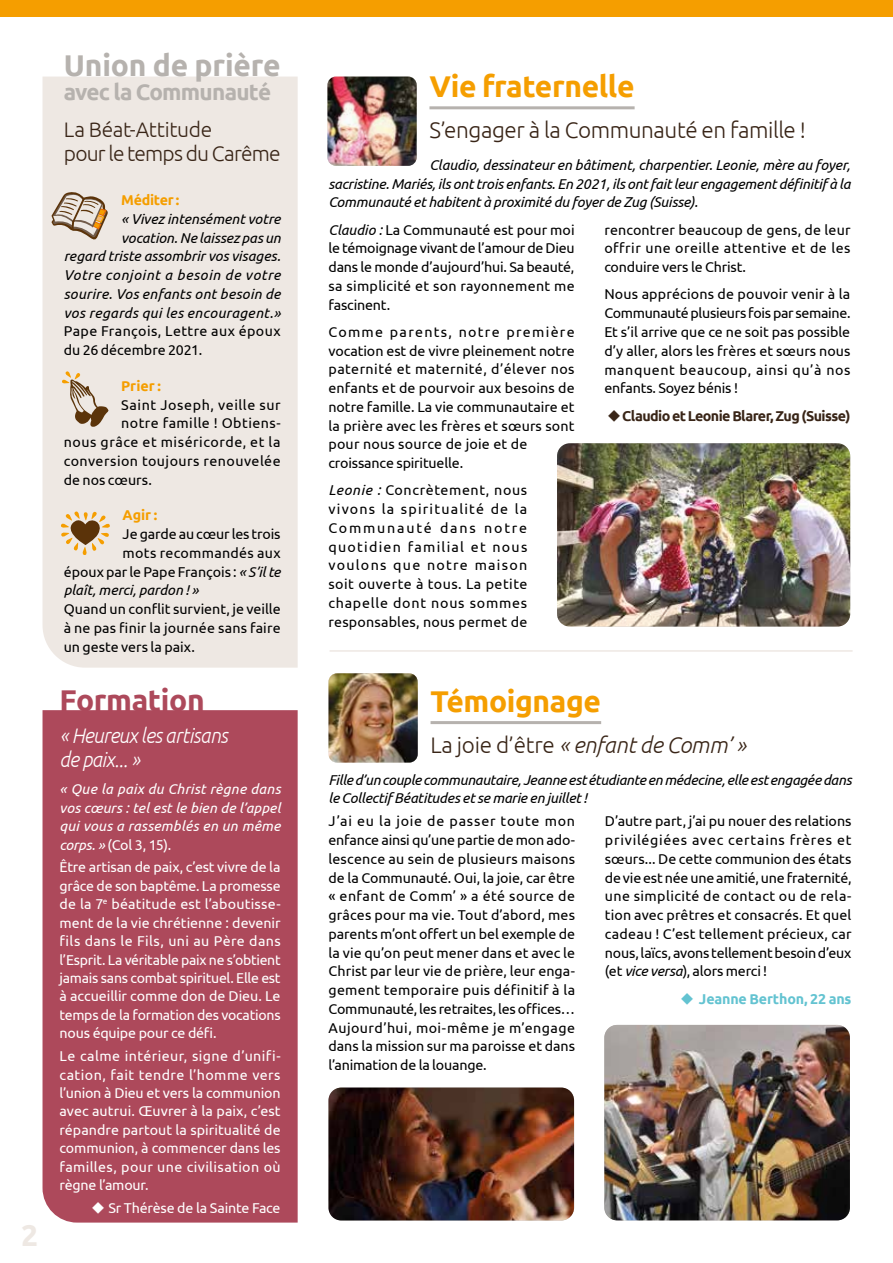
<style>
.page{position:relative;width:893px;height:1263px;background:#fff}
.page>*{position:absolute;margin:0;border:0;box-sizing:border-box;transform-origin:0 0}
.t1{font:700 30px "Ubuntu";letter-spacing:-.01em;color:#f59e00}
.t2{font:700 30px "Ubuntu";letter-spacing:-.005em;color:#b6b2ae}
.t3{font:700 30px "Ubuntu";letter-spacing:-.01em;color:#ad495b}
.t4{font:700 30px "Ubuntu";color:#eee8e3}
.t5{font:300 22.5px "Ubuntu";letter-spacing:-.02em;color:#392517}
.t6{font:italic 300 22.5px "Ubuntu";letter-spacing:-.01em;color:#392517}
.t7{font:700 22.5px "Ubuntu";letter-spacing:-.035em;color:#b6b2ae}
.t8{font:300 21px/24px "Ubuntu";letter-spacing:-.03em;color:#392517}
.t9{font:italic 300 21px/24px "Ubuntu";letter-spacing:-.02em;color:#fff;scale:.93 1}
.t10{font:14.25px/18.8px "Ubuntu";letter-spacing:.01em;color:#000;text-align:justify}
.t11{font:14.25px/18.5px "Ubuntu";letter-spacing:-.015em;color:#fff;text-align:justify}
.t12{font:italic 14.25px/18.8px "Ubuntu";letter-spacing:-.01em;color:#000;text-align:justify}
.t13{font:italic 14.25px/18.8px "Ubuntu";letter-spacing:.01em;color:#000;text-align:right}
.t14{font:italic 14.25px/18.5px "Ubuntu";letter-spacing:.01em;color:#fff;text-align:justify}
.t15{font:14.25px "Ubuntu";letter-spacing:.03em;color:#000}
.t16{font:700 14.25px "Ubuntu";letter-spacing:-.04em;color:#392517}
.t17{font:14.25px "Ubuntu";letter-spacing:.035em;color:#000}
.t18{font:14.25px "Ubuntu";letter-spacing:.04em;color:#000}
.t19{font:14.25px "Ubuntu";letter-spacing:-.01em;color:#000}
.t20{font:700 14.25px "Ubuntu";letter-spacing:-.01em;color:#63c3d1}
.t21{font:700 14.25px "Ubuntu";letter-spacing:-.015em;color:#f59e00}
.s1{font-style:italic}
.s2{font-style:normal}
</style>
<div class="page">
<div style="left:0;top:0;width:893px;height:17px;background:#f59e00"></div>
<hr style="left:330px;top:650px;width:523px;height:2px;background:#eee8e3">
<div style="left:43px;top:77px;width:255px;height:591px;background:#eee8e3"></div>
<svg style="left:61px;top:511px;width:49px;height:46px;background:#cdb695"></svg>
<svg style="left:51px;top:192px;width:57px;height:47px;background:#c8b7a6"></svg>
<hr style="left:429px;top:106px;width:206px;height:3px;background:#b6b2ae">
<hr style="left:431px;top:721px;width:170px;height:3px;background:#b6b2ae">
<svg style="left:61px;top:371px;width:47px;height:56px;background:#cbbcab"></svg>
<div style="left:43px;top:710px;width:255px;height:512px;background:#ad495b"></div>
<img style="left:328px;top:673px;width:90px;height:90px">
<img style="left:328px;top:1087px;width:246px;height:133px">
<img style="left:327px;top:77px;width:90px;height:89px">
<img style="left:557px;top:443px;width:293px;height:183px">
<img style="left:604px;top:1025px;width:246px;height:195px">
<h1 class="t4" style="left:21px;top:1217px;width:19px">2</h1>
<h1 class="t2" style="left:64px;top:47px;width:218px">Union de prière</h1>
<h2 class="t7" style="left:64px;top:78px;width:209px">avec la Communauté</h2>
<h3 class="t8" style="left:64px;top:117px;width:218px">La Béat-Attitude<br>pour le temps du Carême</h3>
<p class="t21" style="left:121px;top:191px;width:60px">Méditer :</p>
<p class="t13" style="left:64px;top:209px;width:218px">« Vivez intensément votre vocation. Ne laissez pas un<br>regard triste assombrir vos visages.<br>Votre conjoint a besoin de votre sourire. Vos enfants ont besoin de vos regards qui les encouragent.»</p>
<p class="t10" style="left:64px;top:321px;width:218px">Pape François, Lettre aux époux du 26 décembre 2021.</p>
<p class="t21" style="left:121px;top:377px;width:41px">Prier :</p>
<p class="t18" style="left:121px;top:396px;width:161px">Saint Joseph, veille sur</p>
<p class="t15" style="left:121px;top:415px;width:161px">notre famille ! Obtiens-</p>
<p class="t17" style="left:64px;top:433px;width:218px">nous grâce et miséricorde, et la</p>
<p class="t15" style="left:64px;top:452px;width:218px">conversion toujours renouvelée</p>
<p class="t10" style="left:64px;top:470px;width:90px">de nos cœurs.</p>
<p class="t21" style="left:123px;top:507px;width:36px">Agir :</p>
<p class="t19" style="left:123px;top:525px;width:160px">Je garde au cœur les trois</p>
<p class="t10" style="left:123px;top:543px;width:160px">mots recommandés aux</p>
<p class="t10" style="left:64px;top:562px;width:218px">époux par le Pape François : <span class="s1">« S’il te</span></p>
<p class="t12" style="left:64px;top:581px;width:136px">plaît, merci, pardon ! »</p>
<p class="t10" style="left:64px;top:599px;width:218px">Quand un conflit survient, je veille à ne pas finir la journée sans faire un geste vers la paix.</p>
<h1 class="t3" style="left:60px;top:682px;width:147px">Formation</h1>
<h3 class="t9" style="left:60px;top:723px;width:183px">« Heureux les artisans de paix... »</h3>
<p class="t14" style="left:60px;top:779px;width:223px">« Que la paix du Christ règne dans vos cœurs : tel est le bien de l’appel qui vous a rassemblés en un même corps. » <span class="s2">(Col 3, 15).</span></p>
<p class="t11" style="left:60px;top:857px;width:223px">Être artisan de paix, c’est vivre de la grâce de son baptême. La promesse de la 7<sup>e</sup> béatitude est l’aboutisse&shy;ment de la vie chrétienne : devenir fils dans le Fils, uni au Père dans l’Esprit. La véritable paix ne s’obtient jamais sans combat spirituel. Elle est à accueillir comme don de Dieu. Le temps de la formation des vocations nous équipe pour ce défi.</p>
<p class="t11" style="left:60px;top:1046px;width:223px">Le calme intérieur, signe d’unifi&shy;cation, fait tendre l’homme vers l’union à Dieu et vers la communion avec autrui. Œuvrer à la paix, c’est répandre partout la spiritualité de communion, à commencer dans les familles, pour une civilisation où règne l’amour.</p>
<p class="t11" style="left:91px;top:1198px;width:191px">◆ Sr Thérèse de la Sainte Face</p>
<h1 class="t1" style="left:429px;top:68px;width:207px">Vie fraternelle</h1>
<h2 class="t5" style="left:429px;top:117px;width:378px">S’engager à la Communauté en famille !</h2>
<p class="t12" style="left:328px;top:155px;width:523px;text-indent:101px">Claudio, dessinateur en bâtiment, charpentier. Leonie, mère au foyer, sacristine. Mariés, ils ont trois enfants. En 2021, ils ont fait leur engagement définitif à la Communauté et habitent à proximité du foyer de Zug (Suisse).</p>
<p class="t10" style="left:328px;top:220px;width:248px"><span class="s1">Claudio :</span> La Communauté est pour moi le témoignage vivant de l’amour de Dieu dans le monde d’aujourd’hui. Sa beauté, sa simplicité et son rayonnement me fascinent.</p>
<p class="t10" style="left:328px;top:322px;width:248px;text-align:left">Comme parents, notre première vocation est de vivre pleinement notre paternité et maternité, d’élever nos enfants et de pourvoir aux besoins de notre famille. La vie communautaire et la prière avec les frères et sœurs sont pour nous source de joie et de croissance spirituelle.</p>
<p class="t10" style="left:328px;top:481px;width:200px"><span class="s1">Leonie :</span> Concrètement, nous vivons la spiritualité de la Communauté dans notre quotidien familial et nous voulons que notre maison soit ouverte à tous. La petite chapelle dont nous sommes responsables, nous permet de</p>
<p class="t10" style="left:604px;top:220px;width:248px">rencontrer beaucoup de gens, de leur offrir une oreille attentive et de les conduire vers le Christ.</p>
<p class="t10" style="left:604px;top:285px;width:248px">Nous apprécions de pouvoir venir à la Communauté plusieurs fois par semaine.<br>Et s’il arrive que ce ne soit pas possible d’y aller, alors les frères et sœurs nous manquent beaucoup, ainsi qu’à nos enfants. Soyez bénis !</p>
<p class="t16" style="left:607px;top:407px;width:245px">◆Claudio et Leonie Blarer, Zug (Suisse)</p>
<h1 class="t1" style="left:431px;top:683px;width:172px">Témoignage</h1>
<h2 class="t6" style="left:431px;top:731px;width:317px"><span class="s2">La joie d’être</span> « enfant de Comm’ »</h2>
<p class="t12" style="left:328px;top:770px;width:525px">Fille d’un couple communautaire, Jeanne est étudiante en médecine, elle est engagée dans le Collectif Béatitudes et se marie en juillet !</p>
<p class="t10" style="left:328px;top:811px;width:248px">J’ai eu la joie de passer toute mon enfance ainsi qu’une partie de mon ado&shy;lescence au sein de plusieurs maisons de la Communauté. Oui, la joie, car être « enfant de Comm’ » a été source de grâces pour ma vie. Tout d’abord, mes parents m’ont offert un bel exemple de la vie qu’on peut mener dans et avec le Christ par leur vie de prière, leur enga&shy;gement temporaire puis définitif à la Communauté, les retraites, les offices… Aujourd’hui, moi-même je m’engage dans la mission sur ma paroisse et dans l’animation de la louange.</p>
<p class="t10" style="left:605px;top:811px;width:248px">D’autre part, j’ai pu nouer des relations privilégiées avec certains frères et sœurs... De cette communion des états de vie est née une amitié, une fraternité, une simplicité de contact ou de rela&shy;tion avec prêtres et consacrés. Et quel cadeau ! C’est tellement précieux, car nous, laïcs, avons tellement besoin d’eux (et <span class="s1">vice versa</span>), alors merci !</p>
<p class="t20" style="left:680px;top:990px;width:173px">◆ Jeanne Berthon, 22 ans</p>
</div>
